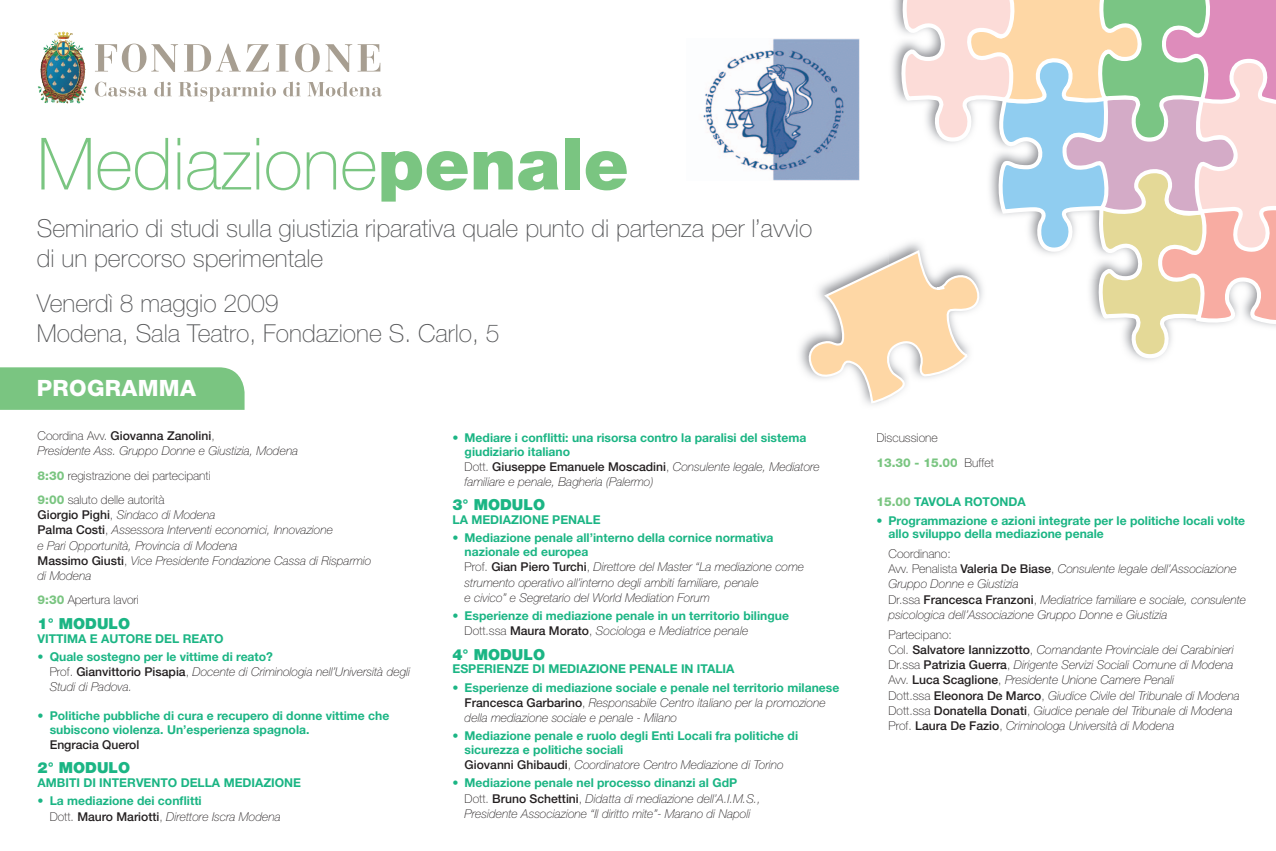
<style>
.page{position:relative;width:1276px;height:851px;background:#fff}
.page>*{position:absolute;margin:0;border:0;box-sizing:border-box;transform-origin:0 0}
.t1{font:100 72.15px "Helvetica Neue LT Std";color:#7ac581}
.t2{font:100 24.75px/29.7px "Helvetica Neue LT Std";color:#57585a}
.t3{font:800 22.5px "Helvetica Neue LT Std";letter-spacing:.015em;color:#fff}
.t4{font:900 15.15px "Helvetica Neue LT Std";color:#1bb584}
.t5{font:italic 100 12.15px/15.1px "Helvetica Neue LT Std";color:#231f20}
.t6{font:700 12.15px/13.6px "Helvetica Neue LT Std";color:#1bb584}
.t7{font:100 12.15px/24.3px "Helvetica Neue LT Std";color:#231f20}
.t8{font:500 12.15px "Helvetica Neue LT Std";color:#231f20}
.t9{font:800 12.15px "Helvetica Neue LT Std";color:#7ac581}
.s1{font-weight:900}
.s2{font-style:normal}
.s3{font-weight:500;font-style:normal}
.s4{font-weight:800;color:#7ac581}
.s5{font-weight:700;font-style:normal;color:#1bb584}
.s6{font-weight:100;color:#231f20}
.s7{font-weight:500;color:#231f20}
.s8{font-weight:100;font-style:italic;color:#231f20}
</style>
<div class="page">
<svg style="left:95px;top:44px;width:83px;height:28px"></svg>
<svg style="left:184px;top:44px;width:85px;height:27px"></svg>
<svg style="left:276px;top:44px;width:12px;height:27px"></svg>
<svg style="left:295px;top:44px;width:85px;height:28px"></svg>
<svg style="left:95px;top:82px;width:52px;height:14px"></svg>
<svg style="left:154px;top:81px;width:18px;height:15px"></svg>
<svg style="left:179px;top:82px;width:97px;height:20px"></svg>
<svg style="left:283px;top:81px;width:18px;height:15px"></svg>
<svg style="left:307px;top:81px;width:75px;height:15px"></svg>
<img style="left:39px;top:88px;width:34px;height:15px">
<img style="left:703px;top:38px;width:77px;height:143px">
<svg style="left:780px;top:0;width:496px;height:405px"></svg>
<div style="left:0;top:367px;width:244px;height:43px;background:#7ac581"></div>
<h1 class="t1" style="left:37px;top:138px;width:593px">Mediazione<span class="s1">penale</span></h1>
<h2 class="t2" style="left:37px;top:216px;width:777px">Seminario di studi sulla giustizia riparativa quale punto di partenza per l’avvio di un percorso sperimentale</h2>
<h2 class="t2" style="left:37px;top:291px;width:464px">Venerdì 8 maggio 2009<br>Modena, Sala Teatro, Fondazione S. Carlo, 5</h2>
<h3 class="t3" style="left:37px;top:379px;width:161px">PROGRAMMA</h3>
<p class="t5" style="left:38px;top:429px;width:262px"><span class="s2">Coordina Avv.</span> <span class="s3">Giovanna Zanolini</span><span class="s2">,<br></span>Presidente Ass. Gruppo Donne e Giustizia, Modena</p>
<p class="t7" style="left:38px;top:464px;width:175px"><span class="s4">8:30</span> registrazione dei partecipanti<br><span class="s4">9:00</span> saluto delle autorità</p>
<p class="t5" style="left:38px;top:508px;width:335px"><span class="s3">Giorgio Pighi</span><span class="s2">,</span> Sindaco di Modena<br><span class="s3">Palma Costi</span><span class="s2">,</span> Assessora Interventi economici, Innovazione<br>e Pari Opportunità, Provincia di Modena<br><span class="s3">Massimo Giusti</span><span class="s2">,</span> Vice Presidente Fondazione Cassa di Risparmio di Modena</p>
<p class="t7" style="left:38px;top:589px;width:103px"><span class="s4">9:30</span> Apertura lavori</p>
<p class="t4" style="left:38px;top:617px;width:94px">1° MODULO</p>
<p class="t6" style="left:38px;top:632px;width:187px">VITTIMA E AUTORE DEL REATO</p>
<p class="t5" style="left:50px;top:650px;width:362px;text-indent:-12px"><span class="s5">• Quale sostegno per le vittime di reato?<br></span><span class="s2">Prof.</span> <span class="s3">Gianvittorio Pisapia</span><span class="s2">,</span> Docente di Criminologia nell’Università degli<br>Studi di Padova.</p>
<p class="t6" style="left:50px;top:710px;width:341px;text-indent:-12px">• Politiche pubbliche di cura e recupero di donne vittime che subiscono violenza. Un’esperienza spagnola.</p>
<p class="t8" style="left:50px;top:740px;width:91px">Engracia Querol</p>
<p class="t4" style="left:38px;top:762px;width:94px">2° MODULO</p>
<p class="t6" style="left:38px;top:777px;width:265px">AMBITI DI INTERVENTO DELLA MEDIAZIONE</p>
<p class="t6" style="left:50px;top:794px;width:233px;line-height:15.1px;text-indent:-12px">• La mediazione dei conflitti<br><span class="s6">Dott.</span> <span class="s7">Mauro Mariotti</span><span class="s6">,</span> <span class="s8">Direttore Iscra Modena</span></p>
<p class="t6" style="left:465px;top:432px;width:343px;text-indent:-12px">• Mediare i conflitti: una risorsa contro la paralisi del sistema giudiziario italiano</p>
<p class="t5" style="left:465px;top:460px;width:357px"><span class="s2">Dott.</span> <span class="s3">Giuseppe Emanuele Moscadini</span><span class="s2">,</span> Consulente legale, Media ore familiare e penale, Bagheria (Palermo)</p>
<p class="t4" style="left:452px;top:499px;width:94px">3° MODULO</p>
<p class="t6" style="left:452px;top:514px;width:150px">LA MEDIAZIONE PENALE</p>
<p class="t6" style="left:465px;top:532px;width:310px;text-indent:-12px">• Mediazione penale all’interno della cornice normativa nazionale ed europea</p>
<p class="t5" style="left:465px;top:560px;width:341px"><span class="s2">Prof.</span> <span class="s3">Gian Piero Turchi</span><span class="s2">,</span> Direttore del Master “La mediazione come strumento operativo all’interno degli ambiti familiare, penale<br>e civico” e Segretario del World Mediation Forum</p>
<p class="t6" style="left:465px;top:609px;width:326px;line-height:15.1px;text-indent:-12px">• Esperienze di mediazione penale in un territorio bilingue<br><span class="s6">Dott.ssa</span> <span class="s7">Maura Morato</span><span class="s6">,</span> <span class="s8">Sociologa e Mediatrice penale</span></p>
<p class="t4" style="left:452px;top:648px;width:94px">4° MODULO</p>
<p class="t6" style="left:452px;top:663px;width:283px">ESPERIENZE DI MEDIAZIONE PENALE IN ITALIA</p>
<p class="t5" style="left:465px;top:680px;width:376px;text-indent:-12px"><span class="s5">• Esperienze di mediazione sociale e penale nel territorio milanese<br></span><span class="s3">Francesca Garbarino</span><span class="s2">,</span> Responsabile Centro italiano per la promozione della mediazione sociale e penale - Milano</p>
<p class="t6" style="left:465px;top:730px;width:335px;text-indent:-12px">• Mediazione penale e ruolo degli Enti Locali fra politiche di sicurezza e politiche sociali</p>
<p class="t5" style="left:465px;top:758px;width:320px"><span class="s3">Giovanni Ghibaudi</span><span class="s2">,</span> Coordinatore Centro Mediazione di Torino</p>
<p class="t5" style="left:465px;top:776px;width:297px;text-indent:-12px"><span class="s5">• Mediazione penale nel processo dinanzi al GdP<br></span><span class="s2">Dott.</span> <span class="s3">Bruno Schettini</span><span class="s2">,</span> Didatta di mediazione dell’A.I.M.S.,<br>Presidente Associazione “Il diritto mite”- Marano di Napoli</p>
<p class="t5" style="left:800px;top:460px;width:5px">t</p>
<p class="t7" style="left:876px;top:427px;width:119px">Discussione<br><span class="s4">13 30 - 15 00</span> Buffet</p>
<p class="t9" style="left:891px;top:458px;width:5px">.</p>
<p class="t9" style="left:938px;top:458px;width:5px">.</p>
<p class="t6" style="left:876px;top:496px;width:151px"><span class="s4">15.00</span> TAVOLA ROTONDA</p>
<p class="t6" style="left:888px;top:514px;width:358px;text-indent:-12px">• Programmazione e azioni integrate per le politiche locali volte allo sviluppo della mediazione penale</p>
<p class="t5" style="left:888px;top:547px;width:359px"><span class="s2">Coordinano:<br>Avv. Penalista</span> <span class="s3">Valeria De Biase</span><span class="s2">,</span> Consulente legale dell’Associazione Gruppo Donne e Giustizia<br><span class="s2">Dr.ssa</span> <span class="s3">Francesca Franzoni</span><span class="s2">,</span> Mediatrice familiare e sociale, consulente psicologica dell’Associazione Gruppo Donne e Giustizia</p>
<p class="t5" style="left:888px;top:628px;width:353px"><span class="s2">Partecipano:<br>Col.</span> <span class="s3">Salvatore Iannizzotto</span><span class="s2">,</span> Comandante Provinciale dei Carabinieri <span class="s2">Dr.ssa</span> <span class="s3">Patrizia Guerra</span><span class="s2">,</span> Dirigente Servizi Sociali Comune di Modena <span class="s2">Avv.</span> <span class="s3">Luca Scaglione</span><span class="s2">,</span> Presidente Unione Camere Penali<br><span class="s2">Dott.ssa</span> <span class="s3">Eleonora De Marco</span><span class="s2">,</span> Giudice Civile del Tribunale di Modena <span class="s2">Dott.ssa</span> <span class="s3">Donatella Donati</span><span class="s2">,</span> Giudice penale del Tribunale di Modena <span class="s2">Prof.</span> <span class="s3">Laura De Fazio</span><span class="s2">,</span> Criminologa Università di Modena</p>
</div>
